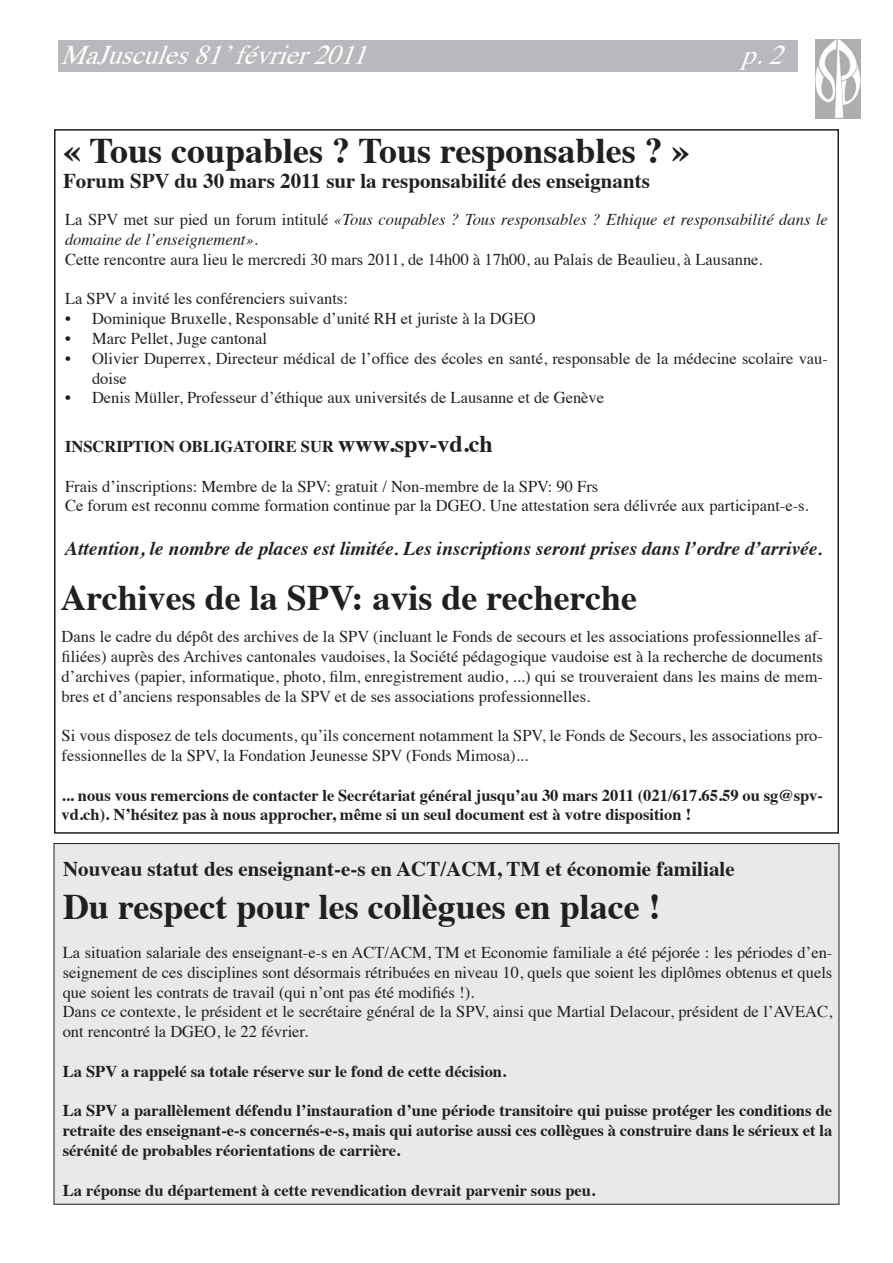
<style>
.page{position:relative;width:893px;height:1263px;background:#fff}
.page>*{position:absolute;margin:0;border:0;box-sizing:border-box;transform-origin:0 0}
.t1{font:700 36px "Times";color:#231f20}
.t2{font:italic 27px "Times";color:#fff}
.t3{font:700 21px "Times";color:#231f20}
.t4{font:italic 700 19.5px "Times";color:#231f20}
.t5{font:16.5px/19.8px "Times";color:#231f20}
.t6{font:700 16.5px/19.8px "Times";color:#231f20;text-align:justify}
.t7{font:italic 16.5px/19.8px "Times";color:#231f20}
.s1{font-style:normal}
.s2{font-size:24px}
</style>
<div class="page">
<div style="left:54px;top:843px;width:785px;height:361px;background:#e8e9ea"></div>
<div style="left:58px;top:40px;width:740px;height:32px;background:#b8b9bc"></div>
<img style="left:815px;top:39px;width:45px;height:79px">
<h2 class="t2" style="left:61px;top:45px;width:316px">MaJuscules81’février2011</h2>
<h2 class="t2" style="left:741px;top:45px;width:51px">p.2</h2>
<h1 class="t1" style="left:63px;top:137px;width:628px">« Tous coupables ? Tous responsables ? »</h1>
<p class="t3" style="left:63px;top:173px;width:588px">Forum SPV du 30 mars 2011 sur la responsabilité des enseignants</p>
<p class="t7" style="left:65px;top:211px;width:764px"><span class="s1">La SPV met sur pied un forum intitulé</span> «Tous coupables ? Tous responsables ? Ethique et responsabilité dans le domaine de l’enseignement».</p>
<p class="t5" style="left:65px;top:251px;width:699px">Cette rencontre aura lieu le mercredi 30 mars 2011, de 14h00 à 17h00, au Palais de Beaulieu, à Lausanne.</p>
<p class="t5" style="left:65px;top:291px;width:284px">La SPV a invité les conférenciers suivants:</p>
<p class="t5" style="left:65px;top:307px;width:472px">• Dominique Bruxelle, Responsable d’unité RH et juriste à la DGEO</p>
<p class="t5" style="left:65px;top:327px;width:204px">• Marc Pellet, Juge cantonal</p>
<p class="t5" style="left:92px;top:347px;width:737px;text-indent:-27px">• Olivier Duperrex, Directeur médical de l’office des écoles en santé, responsable de la médecine scolaire vau&shy;doise</p>
<p class="t5" style="left:65px;top:387px;width:541px">• Denis Müller, Professeur d’éthique aux universités de Lausanne et de Genève</p>
<p class="t6" style="left:65px;top:438px;width:429px">INSCRIPTION OBLIGATOIRE SUR <span class="s2">www.spv-vd.ch</span></p>
<p class="t5" style="left:65px;top:478px;width:745px">Frais d’inscriptions: Membre de la SPV: gratuit / Non-membre de la SPV: 90 Frs<br>Ce forum est reconnu comme formation continue par la DGEO. Une attestation sera délivrée aux participant-e-s.</p>
<p class="t4" style="left:65px;top:541px;width:759px">Attention, le nombre de places est limitée. Les inscriptions seront prises dans l’ordre d’arrivée.</p>
<h1 class="t1" style="left:60px;top:585px;width:578px">Archives de la SPV: avis de recherche</h1>
<p class="t5" style="left:62px;top:628px;width:763px;text-align:justify">Dans le cadre du dépôt des archives de la SPV (incluant le Fonds de secours et les associations professionnelles af&shy;filiées) auprès des Archives cantonales vaudoises, la Société pédagogique vaudoise est à la recherche de documents d’archives (papier, informatique, photo, film, enregistrement audio, ...) qui se trouveraient dans les mains de mem&shy;bres et d’anciens responsables de la SPV et de ses associations professionnelles.</p>
<p class="t5" style="left:62px;top:727px;width:763px">Si vous disposez de tels documents, qu’ils concernent notamment la SPV, le Fonds de Secours, les associations pro&shy;fessionnelles de la SPV, la Fondation Jeunesse SPV (Fonds Mimosa)...</p>
<p class="t6" style="left:62px;top:786px;width:763px">... nous vous remercions de contacter le Secrétariat général jusqu’au 30 mars 2011 (021/617.65.59 ou sg@spv&shy;vd.ch). N’hésitez pas à nous approcher, même si un seul document est à votre disposition !</p>
<p class="t3" style="left:63px;top:861px;width:673px">Nouveau statut des enseignant-e-s en ACT/ACM, TM et économie familiale</p>
<h1 class="t1" style="left:63px;top:893px;width:599px">Du respect pour les collègues en place !</h1>
<p class="t5" style="left:63px;top:944px;width:771px">La situation salariale des enseignant-e-s en ACT/ACM, TM et Economie familiale a été péjorée : les périodes d’en&shy;seignement de ces disciplines sont désormais rétribuées en niveau 10, quels que soient les diplômes obtenus et quels que soient les contrats de travail (qui n’ont pas été modifiés !).<br>Dans ce contexte, le président et le secrétaire général de la SPV, ainsi que Martial Delacour, président de l’AVEAC, ont rencontré la DGEO, le 22 février.</p>
<p class="t6" style="left:63px;top:1063px;width:445px">La SPV a rappelé sa totale réserve sur le fond de cette décision.</p>
<p class="t6" style="left:63px;top:1102px;width:771px">La SPV a parallèlement défendu l’instauration d’une période transitoire qui puisse protéger les conditions de retraite des enseignant-e-s concernés-e-s, mais qui autorise aussi ces collègues à construire dans le sérieux et la sérénité de probables réorientations de carrière.</p>
<p class="t6" style="left:63px;top:1181px;width:534px">La réponse du département à cette revendication devrait parvenir sous peu.</p>
</div>
